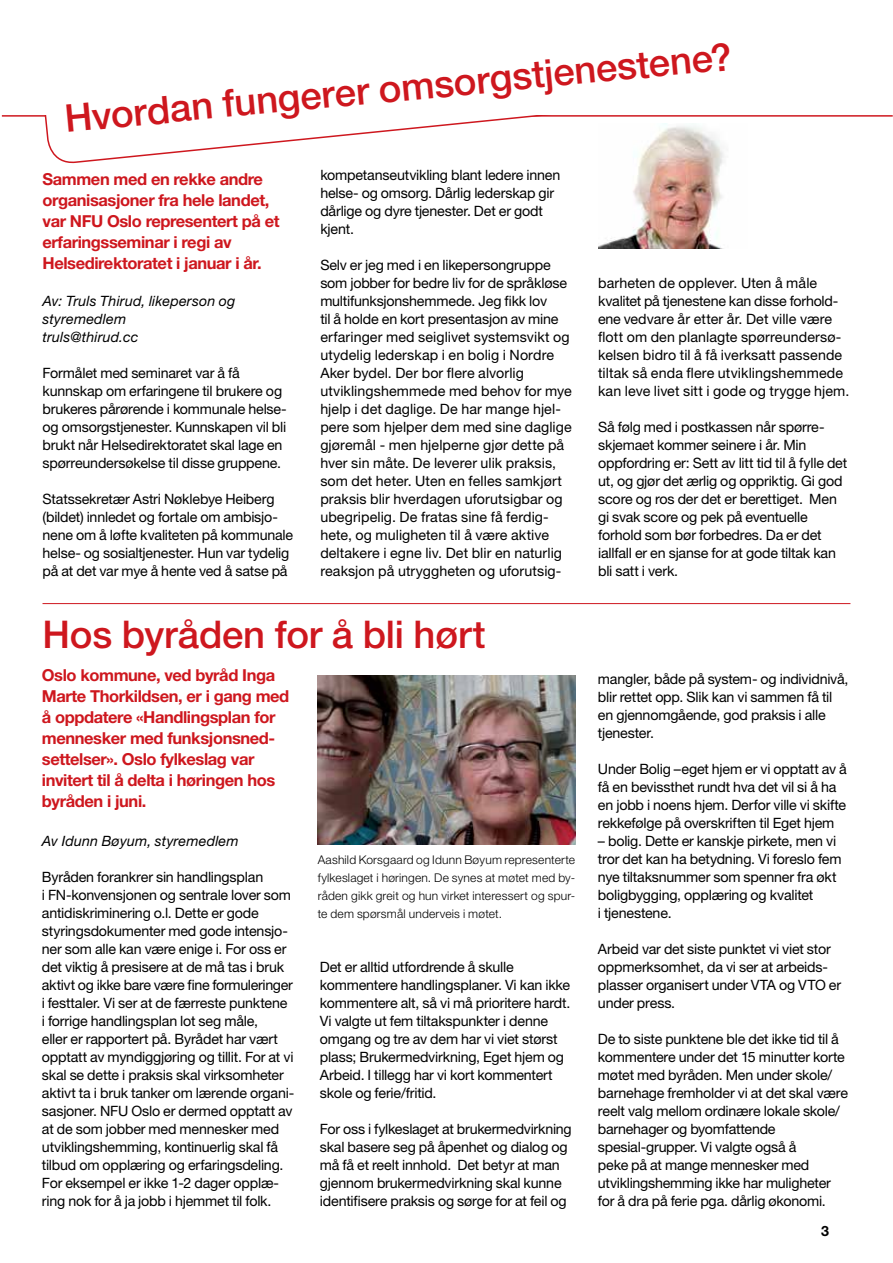
<style>
.page{position:relative;width:893px;height:1263px;background:#fff}
.page>*{position:absolute;margin:0;border:0;box-sizing:border-box;transform-origin:0 0}
.t1{font:500 38.25px "Helvetica Neue LT Std";letter-spacing:-.005em;color:#ce171e}
.t2{font:700 16.5px/21px "Helvetica Neue LT Std";letter-spacing:-.025em;color:#ce171e}
.t3{font:14.25px/18px "Helvetica Neue LT Std";letter-spacing:-.01em;color:#000}
.t4{font:italic 14.25px/18px "Helvetica Neue LT Std";letter-spacing:.01em;color:#000}
.t5{font:700 14.25px "Helvetica Neue LT Std";color:#000}
.t6{font:300 12px/18px "Helvetica Neue LT Std";letter-spacing:.015em;color:#000;text-align:justify}
</style>
<div class="page">
<img style="left:598px;top:169px;width:125px;height:80px">
<hr style="left:2px;top:115px;width:891px;height:2px;background:#ce171e">
<svg style="left:40px;top:115px;width:837px;height:54px"></svg>
<hr style="left:43px;top:603px;width:807px;height:1px;background:#ce171e">
<img style="left:318px;top:675px;width:257px;height:169px">
<h1 class="t1" style="left:63px;top:94px;width:671px;rotate:-5deg">Hvordan fungerer omsorgstjenestene?</h1>
<p class="t2" style="left:43px;top:168px;width:239px">Sammen med en rekke andre organisasjoner fra hele landet, var NFU Oslo representert på et erfaringsseminar i regi av<br>Helsedirektoratet i januar i år.</p>
<p class="t4" style="left:43px;top:292px;width:194px">Av: Truls Thirud, likeperson og styremedlem<br>truls@thirud.cc</p>
<p class="t3" style="left:43px;top:364px;width:246px">Formålet med seminaret var å få kunnskap om erfaringene til brukere og brukeres pårørende i kommunale helse&shy;og omsorgstjenester. Kunnskapen vil bli brukt når Helsedirektoratet skal lage en spørreundersøkelse til disse gruppene.</p>
<p class="t3" style="left:43px;top:490px;width:252px">Statssekretær Astri Nøklebye Heiberg (bildet) innledet og fortale om ambisjo&shy;nene om å løfte kvaliteten på kommunale helse- og sosialtjenester. Hun var tydelig på at det var mye å hente ved å satse på</p>
<p class="t3" style="left:320px;top:166px;width:242px">kompetanseutvikling blant ledere innen helse- og omsorg. Dårlig lederskap gir dårlige og dyre tjenester. Det er godt kjent.</p>
<p class="t3" style="left:320px;top:256px;width:253px">Selv er jeg med i en likepersongruppe som jobber for bedre liv for de språkløse multifunksjonshemmede. Jeg fikk lov<br>til å holde en kort presentasjon av mine erfaringer med seiglivet systemsvikt og utydelig lederskap i en bolig i Nordre Aker bydel. Der bor flere alvorlig utviklingshemmede med behov for mye hjelp i det daglige. De har mange hjel&shy;pere som hjelper dem med sine daglige gjøremål - men hjelperne gjør dette på hver sin måte. De leverer ulik praksis, som det heter. Uten en felles samkjørt praksis blir hverdagen uforutsigbar og ubegripelig. De fratas sine få ferdig&shy;hete, og muligheten til å være aktive deltakere i egne liv. Det blir en naturlig reaksjon på utryggheten og uforutsig-</p>
<h1 class="t1" style="left:43px;top:612px;width:444px">Hos byråden for å bli hørt</h1>
<p class="t2" style="left:42px;top:665px;width:249px">Oslo kommune, ved byråd Inga<br>Marte Thorkildsen, er i gang med å oppdatere «Handlingsplan for mennesker med funksjonsned&shy;settelser». Oslo fylkeslag var invitert til å delta i høringen hos byråden i juni.</p>
<p class="t4" style="left:42px;top:832px;width:198px">Av Idunn Bøyum, styremedlem</p>
<p class="t3" style="left:42px;top:868px;width:254px">Byråden forankrer sin handlingsplan<br>i FN-konvensjonen og sentrale lover som antidiskriminering o.l. Dette er gode styringsdokumenter med gode intensjo&shy;ner som alle kan være enige i. For oss er det viktig å presisere at de må tas i bruk aktivt og ikke bare være fine formuleringer i festtaler. Vi ser at de færreste punktene<br>i forrige handlingsplan lot seg måle,<br>eller er rapportert på. Byrådet har vært opptatt av myndiggjøring og tillit. For at vi skal se dette i praksis skal virksomheter aktivt ta i bruk tanker om lærende organi&shy;sasjoner. NFU Oslo er dermed opptatt av at de som jobber med mennesker med utviklingshemming, kontinuerlig skal få tilbud om opplæring og erfaringsdeling.<br>For eksempel er ikke 1-2 dager opplæ&shy;ring nok for å ja jobb i hjemmet til folk.</p>
<p class="t6" style="left:318px;top:850px;width:259px">Aashild Korsgaard og Idunn Bøyum representerte fylkeslaget i høringen. De synes at møtet med by&shy;råden gikk greit og hun virket interessert og spur&shy;te dem spørsmål underveis i møtet.</p>
<p class="t3" style="left:320px;top:958px;width:252px">Det er alltid utfordrende å skulle kommentere handlingsplaner. Vi kan ikke kommentere alt, så vi må prioritere hardt.<br>Vi valgte ut fem tiltakspunkter i denne omgang og tre av dem har vi viet størst plass; Brukermedvirkning, Eget hjem og Arbeid. I tillegg har vi kort kommentert skole og ferie/fritid.</p>
<p class="t3" style="left:320px;top:1120px;width:253px">For oss i fylkeslaget at brukermedvirkning skal basere seg på åpenhet og dialog og må få et reelt innhold. Det betyr at man gjennom brukermedvirkning skal kunne identifisere praksis og sørge for at feil og</p>
<p class="t3" style="left:598px;top:274px;width:253px">barheten de opplever. Uten å måle kvalitet på tjenestene kan disse forhold&shy;ene vedvare år etter år. Det ville være flott om den planlagte spørreundersø&shy;kelsen bidro til å få iverksatt passende tiltak så enda flere utviklingshemmede kan leve livet sitt i gode og trygge hjem.</p>
<p class="t3" style="left:598px;top:418px;width:251px">Så følg med i postkassen når spørre&shy;skjemaet kommer seinere i år. Min oppfordring er: Sett av litt tid til å fylle det ut, og gjør det ærlig og oppriktig. Gi god score og ros der det er berettiget. Men gi svak score og pek på eventuelle forhold som bør forbedres. Da er det iallfall er en sjanse for at gode tiltak kan bli satt i verk.</p>
<p class="t3" style="left:598px;top:670px;width:252px">mangler, både på system- og individnivå, blir rettet opp. Slik kan vi sammen få til en gjennomgående, god praksis i alle tjenester.</p>
<p class="t3" style="left:598px;top:760px;width:250px">Under Bolig –eget hjem er vi opptatt av å få en bevissthet rundt hva det vil si å ha en jobb i noens hjem. Derfor ville vi skifte rekkefølge på overskriften til Eget hjem</p>
<p class="t3" style="left:598px;top:832px;width:245px">– bolig. Dette er kanskje pirkete, men vi tror det kan ha betydning. Vi foreslo fem nye tiltaksnummer som spenner fra økt boligbygging, opplæring og kvalitet<br>i tjenestene.</p>
<p class="t3" style="left:598px;top:940px;width:245px">Arbeid var det siste punktet vi viet stor oppmerksomhet, da vi ser at arbeids&shy;plasser organisert under VTA og VTO er under press.</p>
<p class="t3" style="left:598px;top:1030px;width:252px">De to siste punktene ble det ikke tid til å kommentere under det 15 minutter korte møtet med byråden. Men under skole/ barnehage fremholder vi at det skal være reelt valg mellom ordinære lokale skole/ barnehager og byomfattende spesial-grupper. Vi valgte også å<br>peke på at mange mennesker med utviklingshemming ikke har muligheter for å dra på ferie pga. dårlig økonomi.</p>
<p class="t5" style="left:821px;top:1222px;width:9px">3</p>
</div>
